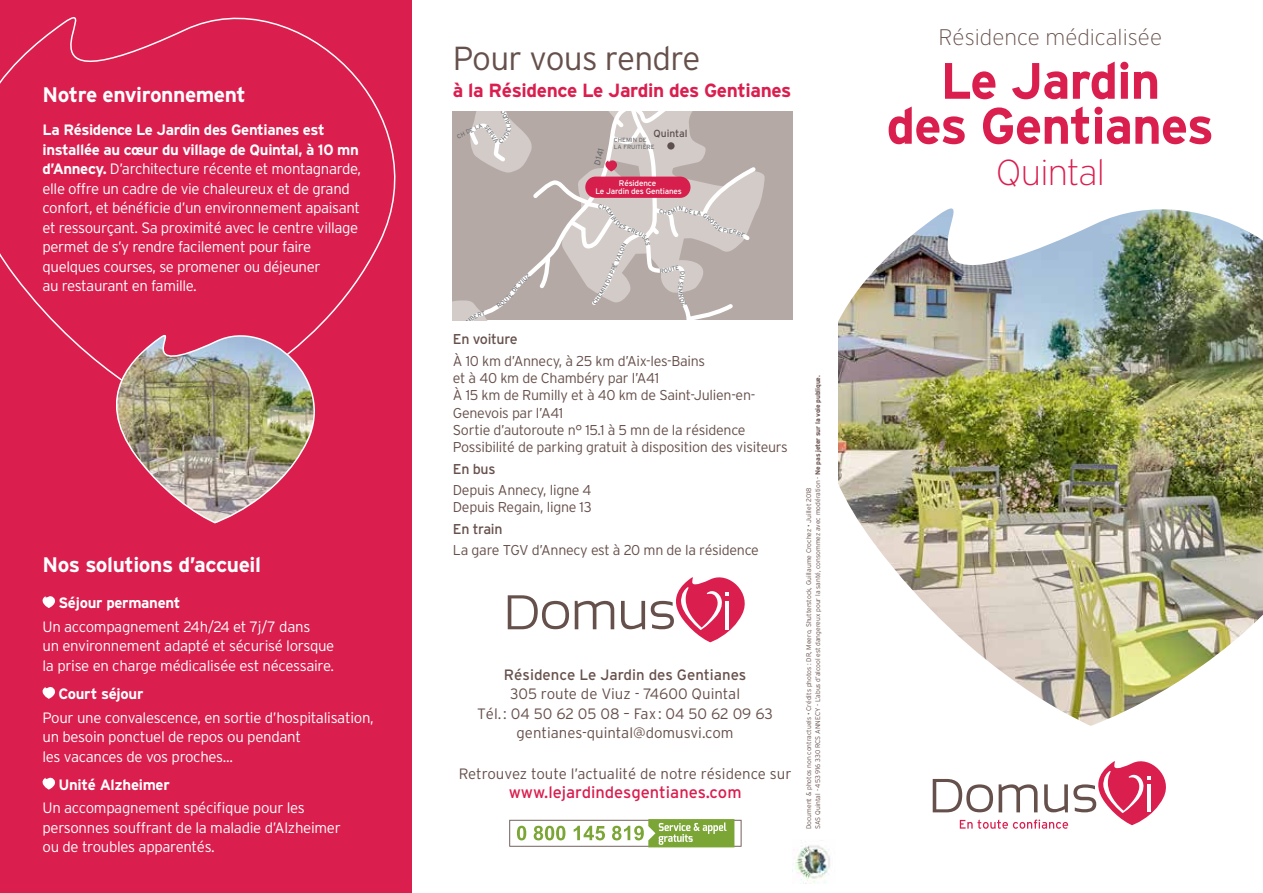
<style>
.page{position:relative;width:1263px;height:893px;background:#fff}
.page>*{position:absolute;margin:0;border:0;box-sizing:border-box;transform-origin:0 0}
.t1{font:700 51px/45px "Interstate";letter-spacing:-.02em;color:#da1e4e;text-align:center}
.t2{font:200 36px "Interstate";letter-spacing:-.02em;color:#da1e4e}
.t3{font:300 33.3px "Interstate";letter-spacing:-.02em;color:#66504b}
.t4{font:200 22.5px "Interstate";color:#66504b}
.t5{font:700 21px "Interstate";letter-spacing:-.02em;color:#fff}
.t6{font:700 19.05px "Interstate";letter-spacing:-.02em;color:#da1e4e}
.t7{font:16.5px "Interstate";color:#da1e4e}
.t8{font:300 15px/19.5px "Interstate";letter-spacing:-.025em;color:#fff}
.t9{font:300 15px/19.5px "Interstate";color:#66504b;text-align:center}
.t10{font:700 15px "Interstate";letter-spacing:-.02em;color:#fff}
.t11{font:15px "Interstate";color:#66504b}
.t12{font:300 14.25px/17.2px "Interstate";letter-spacing:-.02em;color:#66504b}
.t13{font:14.25px "Interstate";letter-spacing:-.02em;color:#66504b}
.t14{font:10.35px "Interstate";color:#5d4f4c}
.t15{font:8.55px "Interstate";color:#6d6e71}
.t16{font:8.1px/8.1px "Interstate";letter-spacing:-.02em;color:#fff;text-align:center}
.t17{font:300 6.75px/9px "Interstate";color:#66504b}
.t18{font:6.15px/7.2px "Interstate";color:#6d6e71}
.s1{font-weight:700}
</style>
<div class="page">
<div style="left:0;top:0;width:412px;height:893px;background:#da1e4e"></div>
<svg style="left:42px;top:596px;width:13px;height:12px"></svg>
<svg style="left:42px;top:687px;width:13px;height:12px"></svg>
<svg style="left:42px;top:777px;width:13px;height:13px"></svg>
<svg style="left:0;top:17px;width:396px;height:340px"></svg>
<img style="left:90px;top:317px;width:248px;height:207px">
<img style="left:838px;top:208px;width:425px;height:518px">
<svg style="left:933px;top:761px;width:233px;height:68px"></svg>
<div style="left:765px;top:112px;width:28px;height:208px;background:#b4a9a5"></div>
<svg style="left:621px;top:601px;width:24px;height:28px"></svg>
<svg style="left:575px;top:601px;width:39px;height:28px"></svg>
<svg style="left:508px;top:595px;width:61px;height:34px"></svg>
<svg style="left:651px;top:577px;width:94px;height:65px"></svg>
<svg style="left:509px;top:819px;width:232px;height:28px"></svg>
<img style="left:792px;top:845px;width:38px;height:39px">
<svg style="left:453px;top:111px;width:312px;height:210px;background:#c4b4b3"></svg>
<h3 class="t5" style="left:43px;top:83px;width:205px">Notre environnement</h3>
<p class="t8" style="left:43px;top:120px;width:320px"><span class="s1">La Résidence Le Jardin des Gentianes est installée au cœur du village de Quintal, à 10 mn d’Annecy.</span> D’architecture récente et montagnarde, elle offre un cadre de vie chaleureux et de grand confort, et bénéficie d’un environnement apaisant et ressourçant. Sa proximité avec le centre village permet de s’y rendre facilement pour faire quelques courses, se promener ou déjeuner<br>au restaurant en famille.</p>
<h3 class="t5" style="left:43px;top:553px;width:220px">Nos solutions d’accueil</h3>
<p class="t10" style="left:58px;top:594px;width:124px">Séjour permanent</p>
<p class="t8" style="left:43px;top:617px;width:293px">Un accompagnement 24h/24 et 7j/7 dans<br>un environnement adapté et sécurisé lorsque la prise en charge médicalisée est nécessaire.</p>
<p class="t10" style="left:58px;top:685px;width:87px">Court séjour</p>
<p class="t8" style="left:43px;top:707px;width:333px">Pour une convalescence, en sortie d’hospitalisation, un besoin ponctuel de repos ou pendant<br>les vacances de vos proches...</p>
<p class="t10" style="left:58px;top:776px;width:113px">Unité Alzheimer</p>
<p class="t8" style="left:43px;top:798px;width:300px">Un accompagnement spécifique pour les personnes souffrant de la maladie d’Alzheimer ou de troubles apparentés.</p>
<h3 class="t3" style="left:453px;top:40px;width:249px">Pour vous rendre</h3>
<p class="t6" style="left:453px;top:80px;width:340px">à la Résidence Le Jardin des Gentianes</p>
<p class="t18" style="left:456px;top:133px;width:29px;rotate:-25deg">CH DE LA</p>
<p class="t14" style="left:653px;top:128px;width:36px">Quintal</p>
<p class="t18" style="left:614px;top:136px;width:42px;rotate:1deg">CHEMIN DE<br>LA FRUITIÈRE</p>
<p class="t15" style="left:592px;top:164px;width:19px;rotate:-75deg">D141</p>
<p class="t18" style="left:489px;top:124px;width:21px;rotate:53deg">SERVA</p>
<p class="t16" style="left:595px;top:179px;width:88px">Résidence<br>Le Jardin des Gentianes</p>
<p class="t13" style="left:453px;top:331px;width:66px">En voiture</p>
<p class="t12" style="left:453px;top:352px;width:336px">À 10 km d’Annecy, à 25 km d’Aix-les-Bains<br>et à 40 km de Chambéry par l’A41<br>À 15 km de Rumilly et à 40 km de Saint-Julien-en-Genevois par l’A41<br>Sortie d’autoroute n° 15.1 à 5 mn de la résidence Possibilité de parking gratuit à disposition des visiteurs</p>
<p class="t13" style="left:453px;top:461px;width:44px">En bus</p>
<p class="t12" style="left:453px;top:481px;width:140px">Depuis Annecy, ligne 4<br>Depuis Regain, ligne 13</p>
<p class="t13" style="left:453px;top:521px;width:51px">En train</p>
<p class="t12" style="left:453px;top:542px;width:308px">La gare TGV d’Annecy est à 20 mn de la résidence</p>
<p class="t11" style="left:504px;top:666px;width:244px">Résidence Le Jardin des Gentianes</p>
<p class="t9" style="left:477px;top:684px;width:297px">305 route de Viuz - 74600 Quintal<br>Tél. : 04 50 62 05 08 – Fax: 04 50 62 09 63 gentianes-quintal@domusvi.com</p>
<p class="t9" style="left:459px;top:763px;width:334px">Retrouvez toute l’actualité de notre résidence sur</p>
<p class="t7" style="left:509px;top:783px;width:234px">www.lejardindesgentianes.com</p>
<p class="t17" style="left:804px;top:829px;width:455px;rotate:-90deg">Document &amp; photos non contractuels • Crédits photos : DR, Meero, Shutterstock, Guillaume Crochez • Juillet 2018<br>SAS Quintal - 453 916 330 RCS ANNECY - L’abus d’alcool est dangereux pour la santé, consommez avec modération - <span class="s1">Ne pas jeter sur la voie publique.</span></p>
<h3 class="t4" style="left:938px;top:24px;width:225px">Résidence médicalisée</h3>
<h1 class="t1" style="left:886px;top:58px;width:329px">Le Jardin<br>des Gentianes</h1>
<h2 class="t2" style="left:996px;top:151px;width:111px">Quintal</h2>
</div>
